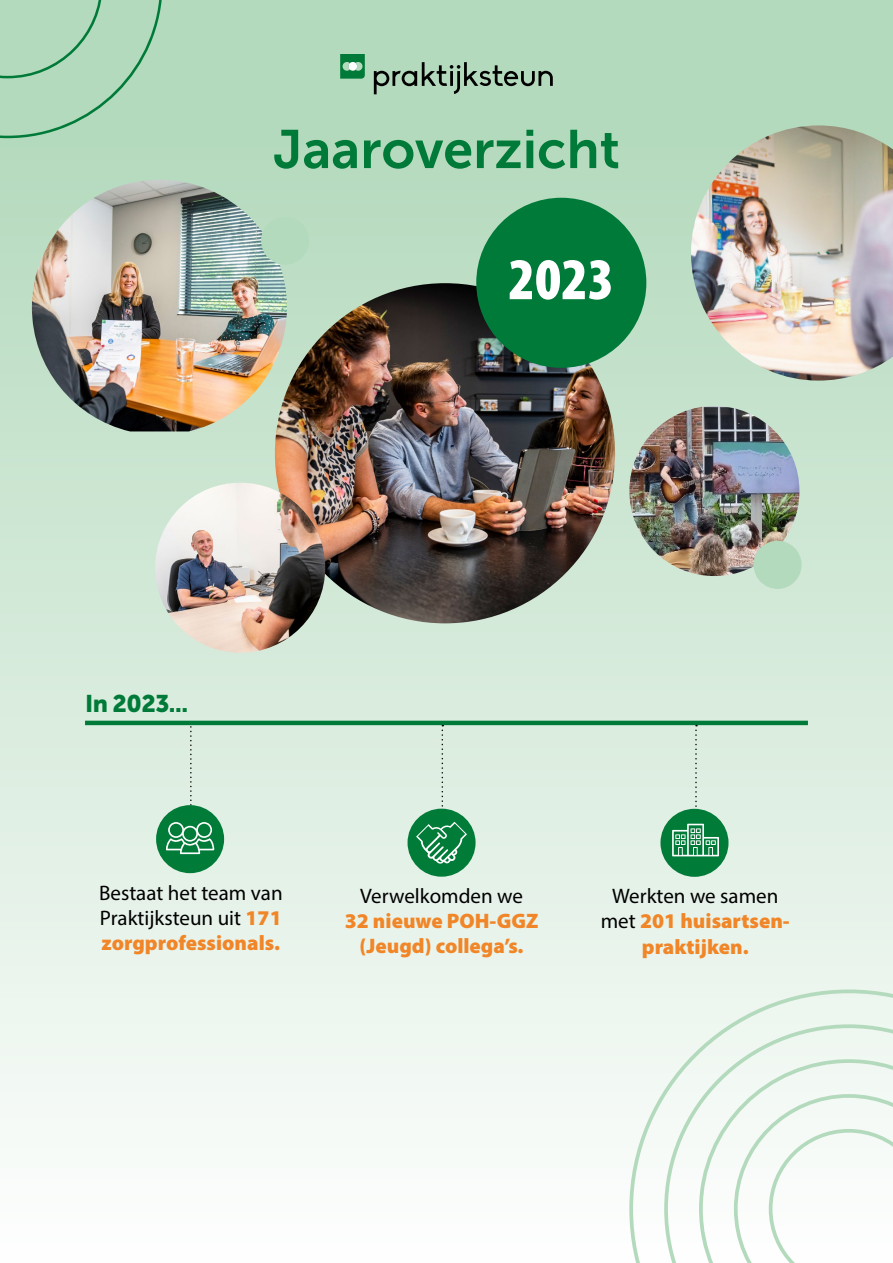
<style>
.page{position:relative;width:893px;height:1263px;background:#fff}
.page>*{position:absolute;margin:0;border:0;box-sizing:border-box;transform-origin:0 0}
.t1{font:900 condensed 59.55px "Myriad Pro";color:#fff}
.t2{font:54px "Museo Sans 700";color:#007a38}
.t3{font:24px "Museo Sans 900";letter-spacing:-.02em;color:#007a38}
.t4{font:900 21px/25.2px "Myriad Pro";color:#f18628;text-align:center}
.t5{font:21px/25.2px "Myriad Pro";color:#000;text-align:justify}
.s1{font-weight:900;color:#f18628}
.s2{font-weight:400;color:#000}
</style>
<div class="page">
<div style="left:0;top:0;width:893px;height:1263px;background:linear-gradient(to bottom,#add6b6,#fdfefd)"></div>
<svg style="left:629px;top:989px;width:264px;height:274px;fill:#eef6f0"></svg>
<svg style="left:664px;top:1024px;width:229px;height:239px;fill:#f0f7f2"></svg>
<svg style="left:699px;top:1059px;width:194px;height:204px"></svg>
<svg style="left:340px;top:54px;width:25px;height:25px"></svg>
<svg style="left:374px;top:62px;width:179px;height:32px"></svg>
<hr style="left:85px;top:721px;width:723px;height:4px;background:#007a38">
<div style="left:408px;top:809px;width:68px;height:68px;background:#017b38;border-radius:50%"></div>
<svg style="left:416px;top:725px;width:51px;height:139px"></svg>
<img style="left:275px;top:283px;width:340px;height:340px;border-radius:170px">
<img style="left:691px;top:125px;width:202px;height:256px">
<img style="left:32px;top:180px;width:255px;height:251px">
<img style="left:155px;top:483px;width:170px;height:170px;border-radius:85px">
<img style="left:629px;top:406px;width:170px;height:170px;border-radius:85px">
<div style="left:261px;top:217px;width:48px;height:48px;background:#b4dabd;border-radius:50%"></div>
<div style="left:754px;top:541px;width:47px;height:48px;background:#b4dabd;border-radius:50%"></div>
<div style="left:476px;top:198px;width:170px;height:170px;background:#007a38;border-radius:50%"></div>
<div style="left:156px;top:805px;width:68px;height:68px;background:#017b38;border-radius:50%"></div>
<svg style="left:166px;top:725px;width:48px;height:129px"></svg>
<div style="left:660px;top:809px;width:68px;height:68px;background:#017b38;border-radius:50%"></div>
<svg style="left:672px;top:725px;width:47px;height:131px"></svg>
<div style="left:0;top:0;width:163px;height:138px;background:#b4dabd"></div>
<h2 class="t2" style="left:273px;top:119px;width:348px">Jaaroverzicht</h2>
<p class="t3" style="left:85px;top:690px;width:105px">In 2023...</p>
<h1 class="t1" style="left:508px;top:241px;width:107px">2023</h1>
<p class="t5" style="left:99px;top:879px;width:185px">Bestaat het team van Praktijksteun uit <span class="s1">171 zorgprofessionals.</span></p>
<p class="t4" style="left:601px;top:883px;width:191px"><span class="s2">Werkten we samen met</span> 201 huisartsen&shy;praktijken.</p>
<p class="t5" style="left:360px;top:883px;width:164px">Verwelkomden we</p>
<p class="t4" style="left:345px;top:908px;width:195px">32 nieuwe POH-GGZ (Jeugd) collega’s.</p>
</div>
